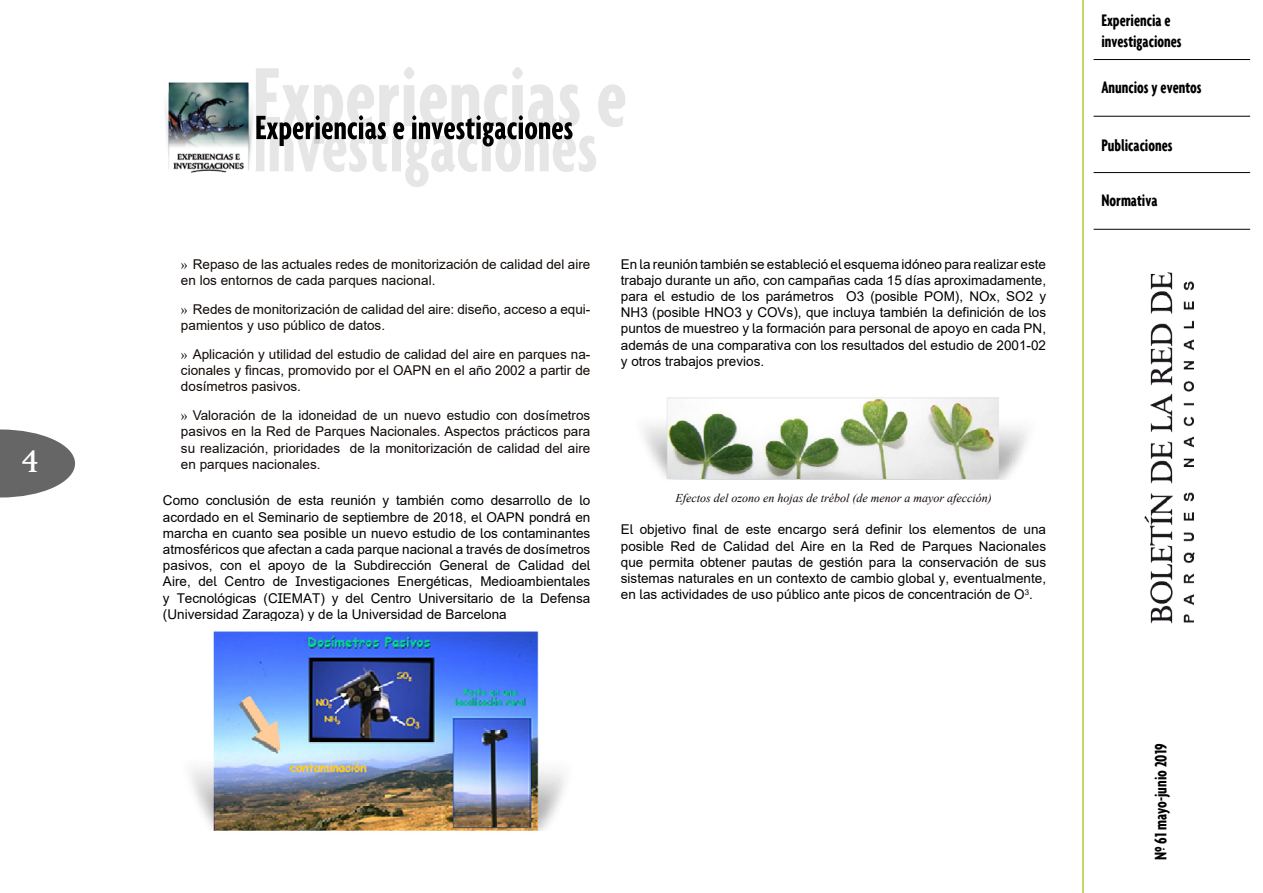
<style>
.page{position:relative;width:1263px;height:893px;background:#fff}
.page>*{position:absolute;margin:0;border:0;box-sizing:border-box;transform-origin:0 0}
.t1{font:30px "Palermo";color:#fff}
.t2{font:700 extra-condensed 18px/21.6px "Agenda";color:#000}
.t3{font:13.5px/16.2px "Arial";color:#000;text-align:justify}
.t4{font:13.5px/16.2px "Arial";color:#100906}
.t5{font:italic 12px "Times New Roman";color:#100906}
.s1{font-family:"Times New Roman"}
</style>
<div class="page">
<svg style="left:0;top:429px;width:75px;height:68px"></svg>
<img style="left:1126px;top:115px;width:83px;height:509px">
<hr style="left:1082px;top:0;width:2px;height:893px;background:#b3c935">
<hr style="left:1093px;top:59px;width:157px;height:1px;background:#000">
<hr style="left:1093px;top:172px;width:157px;height:1px;background:#000">
<hr style="left:1093px;top:116px;width:157px;height:1px;background:#000">
<hr style="left:1093px;top:229px;width:157px;height:1px;background:#000">
<svg style="left:255px;top:67px;width:370px;height:120px"></svg>
<img style="left:165px;top:82px;width:88px;height:91px">
<img style="left:190px;top:631px;width:374px;height:200px">
<img style="left:643px;top:397px;width:384px;height:83px">
<h1 class="t1" style="left:22px;top:444px;width:19px">4</h1>
<p class="t4" style="left:181px;top:256px;width:411px"><span class="s1">»</span> Repaso de las actuales redes de monitorización de calidad del aire en los entornos de cada parques nacional.</p>
<p class="t4" style="left:181px;top:301px;width:411px"><span class="s1">»</span> Redes de monitorización de calidad del aire: diseño, acceso a equi&shy;pamientos y uso público de datos.</p>
<p class="t4" style="left:181px;top:346px;width:411px;text-align:justify"><span class="s1">»</span> Aplicación y utilidad del estudio de calidad del aire en parques na&shy;cionales y fincas, promovido por el OAPN en el año 2002 a partir de dosímetros pasivos.</p>
<p class="t4" style="left:181px;top:407px;width:411px;text-align:justify"><span class="s1">»</span> Valoración de la idoneidad de un nuevo estudio con dosímetros pasivos en la Red de Parques Nacionales. Aspectos prácticos para su realización, prioridades de la monitorización de calidad del aire en parques nacionales.</p>
<p class="t3" style="left:163px;top:492px;width:429px">Como conclusión de esta reunión y también como desarrollo de lo acordado en el Seminario de septiembre de 2018, el OAPN pondrá en marcha en cuanto sea posible un nuevo estudio de los contaminantes atmosféricos que afectan a cada parque nacional a través de dosímetros pasivos, con el apoyo de la Subdirección General de Calidad del Aire, del Centro de Investigaciones Energéticas, Medioambientales y Tecnológicas (CIEMAT) y del Centro Universitario de la Defensa (Universidad Zaragoza) y de la Universidad de Barcelona</p>
<p class="t3" style="left:621px;top:256px;width:427px">En la reunión también se estableció el esquema idóneo para realizar este trabajo durante un año, con campañas cada 15 días aproximadamente, para el estudio de los parámetros O3 (posible POM), NOx, SO2 y NH3 (posible HNO3 y COVs), que incluya también la definición de los puntos de muestreo y la formación para personal de apoyo en cada PN, además de una comparativa con los resultados del estudio de 2001-02 y otros trabajos previos.</p>
<p class="t5" style="left:675px;top:490px;width:318px">Efectos del ozono en hojas de trébol (de menor a mayor afección)</p>
<p class="t3" style="left:621px;top:521px;width:427px">El objetivo final de este encargo será definir los elementos de una posible Red de Calidad del Aire en la Red de Parques Nacionales que permita obtener pautas de gestión para la conservación de sus sistemas naturales en un contexto de cambio global y, eventualmente, en las actividades de uso público ante picos de concentración de O<sup>3</sup>.</p>
<h2 class="t2" style="left:1101px;top:9px;width:82px">Experiencia e investigaciones</h2>
<h2 class="t2" style="left:1101px;top:76px;width:102px">Anuncios y eventos</h2>
<h2 class="t2" style="left:1101px;top:134px;width:73px">Publicaciones</h2>
<h2 class="t2" style="left:1101px;top:189px;width:58px">Normativa</h2>
<h2 class="t2" style="left:1149px;top:860px;width:118px;rotate:-90deg">Nº 61 mayo-junio 2019</h2>
</div>
